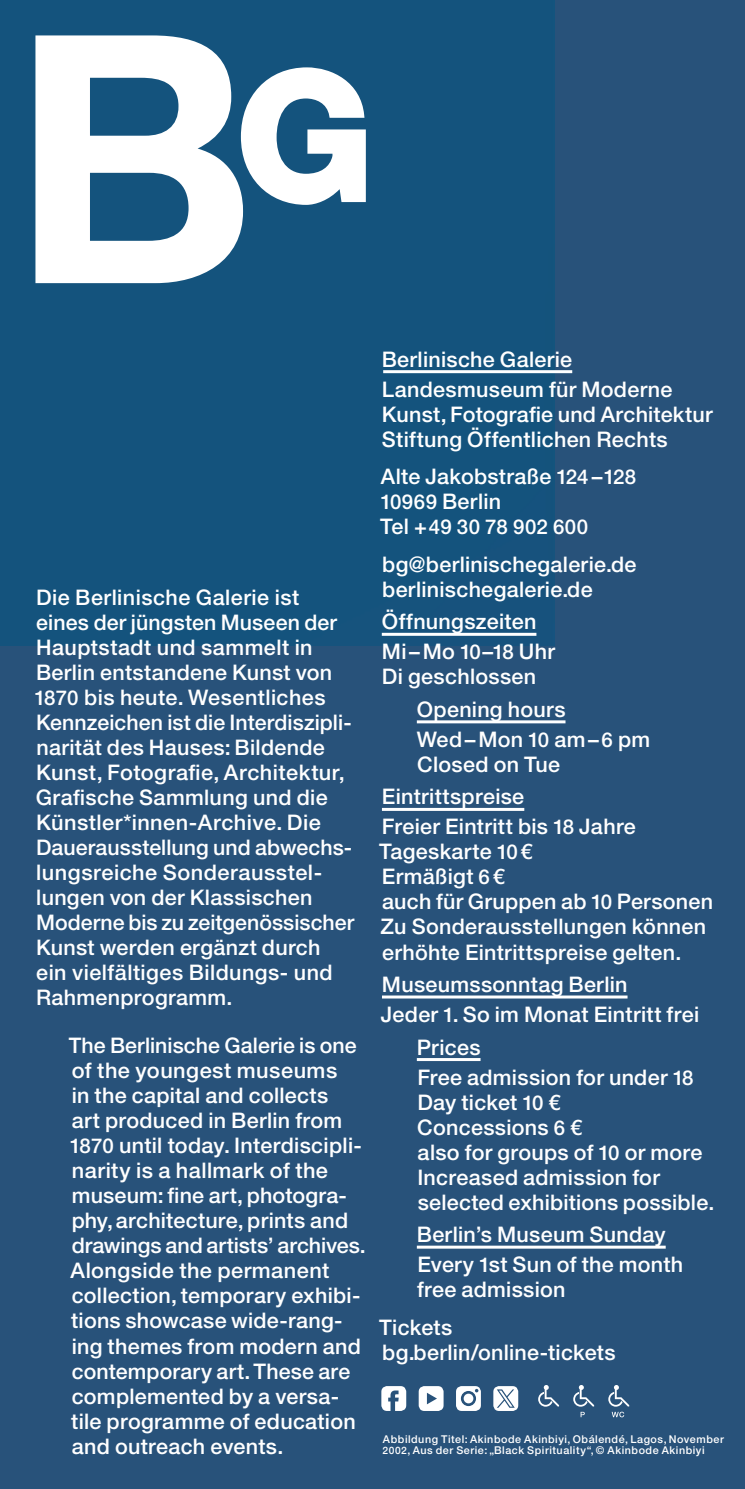
<style>
.page{position:relative;width:745px;height:1489px;background:#fff}
.page>*{position:absolute;margin:0;border:0;box-sizing:border-box;transform-origin:0 0}
.t1{font:500 21.5px/25px "Helvetica Neue LT Pro";letter-spacing:.015em;color:#fff}
.t2{font:500 20.5px "Helvetica Neue LT Pro";letter-spacing:.025em;color:#fff}
.t3{font:500 10.75px/10.8px "Helvetica Neue LT Pro";letter-spacing:.05em;color:#fff}
.s1{font-size:20.5px}
.s2{font-size:21.5px}
.s3{font-size:10.25px}
</style>
<div class="page">
<div style="left:0;top:0;width:744px;height:1488px;background:#28527a"></div>
<div style="left:0;top:0;width:554px;height:645px;background:#14537d"></div>
<svg style="left:243px;top:67px;width:122px;height:138px;background:#adc3d1"></svg>
<svg style="left:35px;top:35px;width:208px;height:248px;background:#b6cad7"></svg>
<hr style="left:383px;top:370px;width:189px;height:3px;background:#fff">
<hr style="left:381px;top:632px;width:155px;height:3px;background:#fff">
<hr style="left:416px;top:720px;width:149px;height:3px;background:#fff">
<hr style="left:381px;top:807px;width:143px;height:3px;background:#fff">
<hr style="left:382px;top:995px;width:245px;height:3px;background:#fff">
<hr style="left:416px;top:1057px;width:64px;height:3px;background:#fff">
<hr style="left:416px;top:1245px;width:249px;height:3px;background:#fff">
<svg style="left:381px;top:1386px;width:137px;height:24px"></svg>
<svg style="left:538px;top:1385px;width:20px;height:21px"></svg>
<svg style="left:608px;top:1385px;width:20px;height:32px"></svg>
<svg style="left:573px;top:1385px;width:20px;height:31px"></svg>
<p class="t1" style="left:34px;top:584px;width:321px">Die Berlinische Galerie ist eines der jüngsten Museen der<br>Hauptstadt und sammelt in<br>Berlin entstandene Kunst von<br><span class="s1">1870</span> bis heute. Wesentliches<br>Kennzeichen ist die Interdiszipli&shy;narität des Hauses: Bildende<br>Kunst, Fotografie, Architektur,<br>Grafische Sammlung und die<br>Künstler*innen-Archive. Die<br>Dauerausstellung und abwechs&shy;lungsreiche Sonderausstel&shy;lungen von der Klassischen<br>Moderne bis zu zeitgenössischer<br>Kunst werden ergänzt durch ein vielfältiges Bildungs- und<br>Rahmenprogramm.</p>
<p class="t1" style="left:69px;top:1032px;width:298px">The Berlinische Galerie is one of the youngest museums<br>in the capital and collects<br>art produced in Berlin from<br><span class="s1">1870</span> until today. Interdiscipli&shy;narity is a hallmark of the museum: fine art, photogra&shy;phy, architecture, prints and drawings and artists’ archives.<br>Alongside the permanent collection, temporary exhibi&shy;tions showcase wide-rang&shy;ing themes from modern and contemporary art. These are complemented by a versa&shy;tile programme of education and outreach events.</p>
<p class="t1" style="left:381px;top:344px;width:292px;line-height:30px">Berlinische Galerie<br>Landesmuseum für Moderne</p>
<p class="t1" style="left:381px;top:401px;width:332px">Kunst, Fotografie und Architektur<br>Stiftung Öffentlichen Rechts</p>
<p class="t1" style="left:380px;top:464px;width:257px">Alte Jakobstraße <span class="s1">124</span> –<span class="s1">128<br>10969</span> Berlin</p>
<p class="t2" style="left:380px;top:514px;width:209px"><span class="s2">Tel +</span>49 30 78 902 600</p>
<p class="t1" style="left:382px;top:551px;width:255px">bg@berlinischegalerie.de berlinischegalerie.de</p>
<p class="t1" style="left:381px;top:606px;width:174px;line-height:30px">Öffnungszeiten<br>Mi –Mo <span class="s1">10</span>–<span class="s1">18</span> Uhr</p>
<p class="t1" style="left:416px;top:660px;width:150px;line-height:32.5px;text-indent:-35px">Di geschlossen<br>Opening hours</p>
<p class="t1" style="left:416px;top:726px;width:235px">Wed–Mon <span class="s1">10</span> am–<span class="s1">6</span> pm<br>Closed on Tue</p>
<p class="t1" style="left:381px;top:781px;width:255px;line-height:30px">Eintrittspreise<br>Freier Eintritt bis <span class="s1">18</span> Jahre</p>
<p class="t1" style="left:379px;top:839px;width:335px">Tageskarte <span class="s1">10</span>€<br>Ermäßigt <span class="s1">6</span>€<br>auch für Gruppen ab <span class="s1">10</span> Personen<br>Zu Sonderausstellungen können erhöhte Eintrittspreise gelten.</p>
<p class="t1" style="left:380px;top:969px;width:319px;line-height:30px">Museumssonntag Berlin<br>Jeder <span class="s1">1</span>. So im Monat Eintritt frei</p>
<p class="t1" style="left:416px;top:1031px;width:278px;line-height:30px">Prices<br>Free admission for under <span class="s1">18</span></p>
<p class="t1" style="left:417px;top:1089px;width:298px">Day ticket <span class="s1">10</span> €<br>Concessions <span class="s1">6</span> €<br>also for groups of <span class="s1">10</span> or more<br>Increased admission for selected exhibitions possible.</p>
<p class="t1" style="left:416px;top:1219px;width:268px;line-height:30px">Berlin’s Museum Sunday<br>Every <span class="s1">1</span>st Sun of the month</p>
<p class="t1" style="left:379px;top:1270px;width:188px;line-height:37.5px;text-indent:38px">free admission<br>Tickets</p>
<p class="t1" style="left:382px;top:1339px;width:235px">bg.berlin/online-tickets</p>
<p class="t3" style="left:382px;top:1433px;width:342px">Abbildung Titel: Akinbode Akinbiyi, Obálendé, Lagos, November<br><span class="s3">2002</span>, Aus der Serie: „Black Spirituality“, © Akinbode Akinbiyi</p>
</div>
